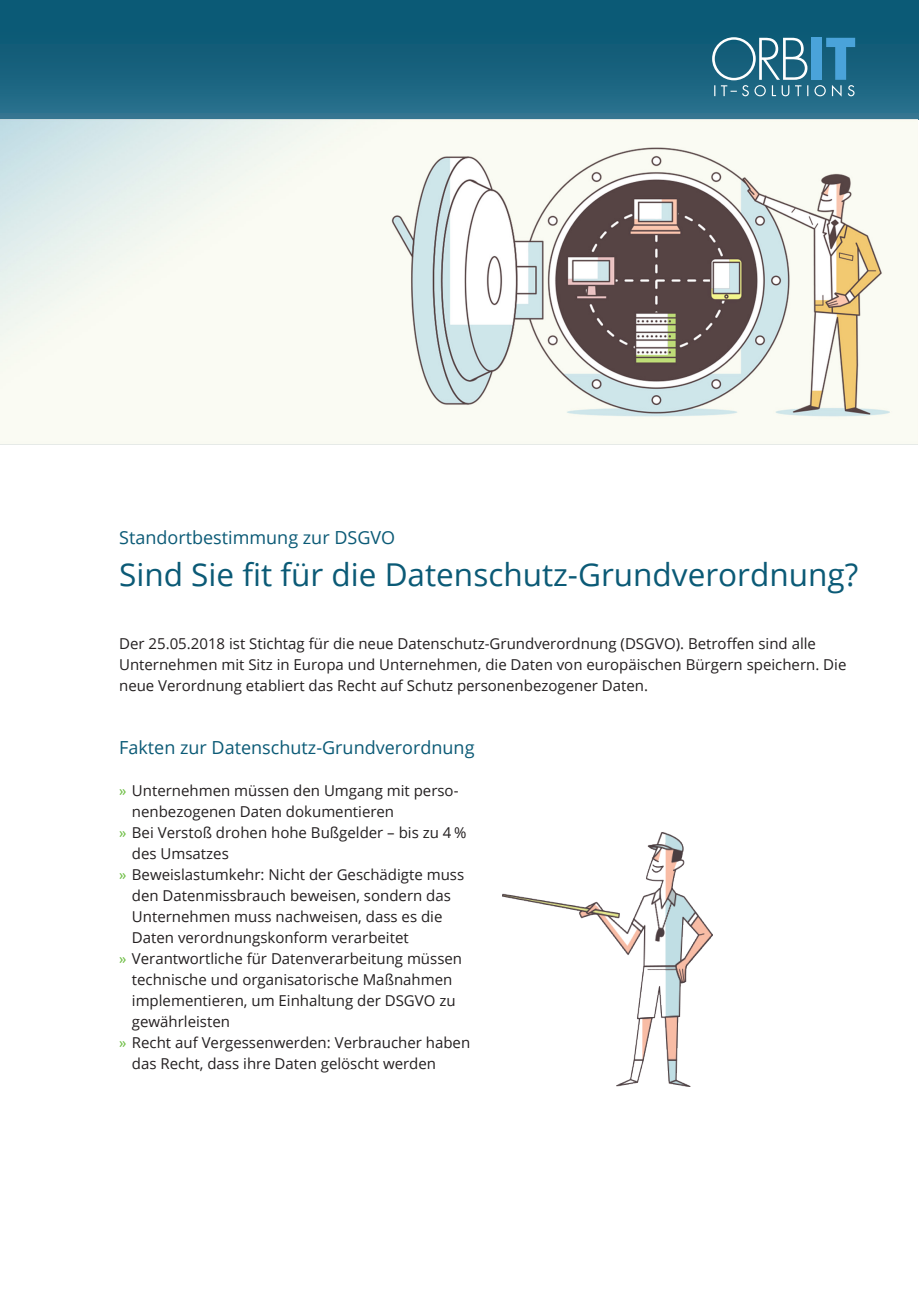
<style>
.page{position:relative;width:919px;height:1289px;background:#fff}
.page>*{position:absolute;margin:0;border:0;box-sizing:border-box;transform-origin:0 0}
._02_Subline{font:31.5px "Open Sans";color:#0b5a76}
._02_Subline-2{font:18px "Open Sans";color:#0b5a76}
._04_Text_Aufzählung{font:15px/21px "Open Sans";color:#231f20}
._03_Text{font:15px/21px "Open Sans";color:#231f20}
.s1{font-family:"Droid Sans";color:#6ebe44}
</style>
<div class="page">
<div style="left:0;top:0;width:918px;height:119px;background:linear-gradient(to bottom,#045470,#296f8b)"></div>
<svg style="left:712px;top:37px;width:143px;height:60px;background:#3f809b"></svg>
<img style="left:0;top:119px;width:917px;height:326px">
<img style="left:502px;top:832px;width:210px;height:254px">
<p class="_02_Subline-2" style="left:119px;top:525px;width:277px">Standortbestimmung zur DSGVO</p>
<p class="_02_Subline" style="left:119px;top:553px;width:740px">Sind Sie fit für die Datenschutz-Grundverordnung?</p>
<p class="_03_Text" style="left:119px;top:632px;width:728px">Der 25.05.2018 ist Stichtag für die neue Datenschutz-Grundverordnung (DSGVO). Betroffen sind alle<br>Unternehmen mit Sitz in Europa und Unternehmen, die Daten von europäischen Bürgern speichern. Die neue Verordnung etabliert das Recht auf Schutz personenbezogener Daten.</p>
<p class="_02_Subline-2" style="left:119px;top:735px;width:357px">Fakten zur Datenschutz-Grundverordnung</p>
<p class="_04_Text_Aufzählung" style="left:132px;top:779px;width:328px;text-indent:-13px"><span class="s1">»</span> Unternehmen müssen den Umgang mit perso&shy;nenbezogenen Daten dokumentieren</p>
<p class="_04_Text_Aufzählung" style="left:132px;top:821px;width:336px;text-indent:-13px"><span class="s1">»</span> Bei Verstoß drohen hohe Bußgelder – bis zu 4 % des Umsatzes</p>
<p class="_04_Text_Aufzählung" style="left:132px;top:863px;width:334px;text-indent:-13px"><span class="s1">»</span> Beweislastumkehr: Nicht der Geschädigte muss den Datenmissbrauch beweisen, sondern das Unternehmen muss nachweisen, dass es die Daten verordnungskonform verarbeitet</p>
<p class="_04_Text_Aufzählung" style="left:132px;top:947px;width:332px;text-indent:-13px"><span class="s1">»</span> Verantwortliche für Datenverarbeitung müssen technische und organisatorische Maßnahmen implementieren, um Einhaltung der DSGVO zu gewährleisten</p>
<p class="_04_Text_Aufzählung" style="left:132px;top:1031px;width:340px;text-indent:-13px"><span class="s1">»</span> Recht auf Vergessenwerden: Verbraucher haben das Recht, dass ihre Daten gelöscht werden</p>
</div>
